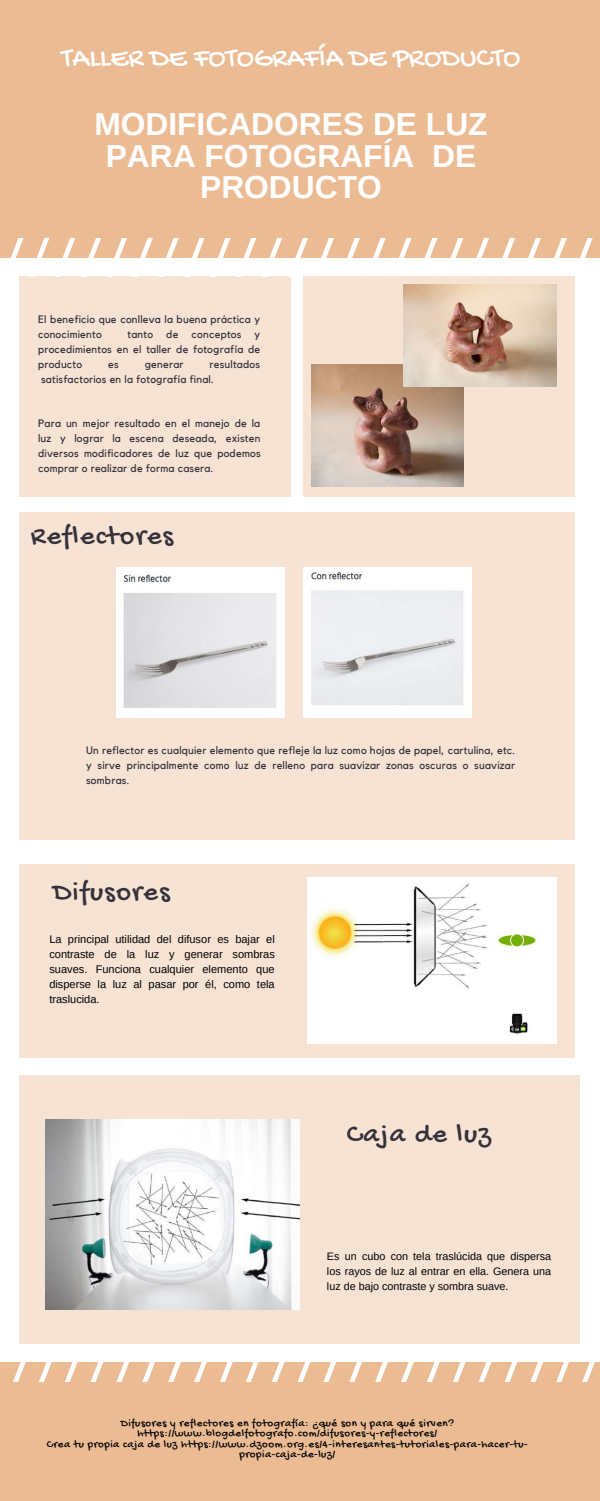
<style>
.page{position:relative;width:600px;height:1501px;background:#fff}
.page>*{position:absolute;margin:0;border:0;box-sizing:border-box;transform-origin:0 0}
.t1{font:700 31.7px/31.5px "Arimo";color:#fff;text-align:center}
.t2{font:28.7px "Gochi Hand";color:#fff}
.t3{font:28px "Gochi Hand";letter-spacing:.05em;color:#34313a}
.t4{font:11.1px/15.2px "Arimo";color:#000;text-align:justify}
.t5{font:11px/10.5px "Gochi Hand";letter-spacing:.05em;color:#000;text-align:center}
.t6{font:10.8px/15px "Arimo";color:#000;text-align:justify}
.t7{font:10.7px/15px "Kollektif";letter-spacing:.02em;color:#34313a;text-align:justify}
</style>
<div class="page">
<div style="left:0;top:0;width:600px;height:257px;background:#ebbb94"></div>
<div style="left:0;top:1362px;width:600px;height:138px;background:#ebbb94"></div>
<div style="left:19px;top:276px;width:272px;height:220px;background:#f7e3d4"></div>
<div style="left:19px;top:511px;width:556px;height:328px;background:#f7e3d4"></div>
<svg style="left:0;top:239px;width:600px;height:19px"></svg>
<div style="left:304px;top:276px;width:271px;height:220px;background:#f7e3d4"></div>
<div style="left:19px;top:863px;width:556px;height:194px;background:#f7e3d4"></div>
<div style="left:19px;top:1075px;width:561px;height:268px;background:#f7e3d4"></div>
<svg style="left:13px;top:1343px;width:582px;height:38px"></svg>
<img style="left:304px;top:567px;width:168px;height:150px">
<img style="left:117px;top:567px;width:168px;height:150px">
<img style="left:308px;top:877px;width:248px;height:166px">
<img style="left:45px;top:1119px;width:254px;height:190px">
<img style="left:311px;top:365px;width:152px;height:121px">
<img style="left:403px;top:284px;width:153px;height:102px">
<h2 class="t2" style="left:61px;top:43px;width:461px">TALLER DE FOTOGRAFÍA DE PRODUCTO</h2>
<h1 class="t1" style="left:94px;top:109px;width:395px">MODIFICADORES DE LUZ<br>PARA FOTOGRAFÍA DE<br>PRODUCTO</h1>
<p class="t7" style="left:38px;top:312px;width:224px">El beneficio que conlleva la buena práctica y conocimiento</p>
<p class="t7" style="left:38px;top:327px;width:224px;text-indent:89px">tanto de conceptos y procedimientos en el taller de fotografía de producto</p>
<p class="t7" style="left:41px;top:357px;width:220px;text-indent:168px">resultados satisfactorios en la fotografía final.</p>
<p class="t7" style="left:38px;top:416px;width:224px">Para un mejor resultado en el manejo de la luz y lograr la escena deseada, existen diversos modificadores de luz que podemos comprar o realizar de forma casera.</p>
<p class="t7" style="left:108px;top:357px;width:12px">es</p>
<p class="t7" style="left:145px;top:357px;width:40px">generar</p>
<h3 class="t3" style="left:31px;top:521px;width:144px">Reflectores</h3>
<p class="t7" style="left:86px;top:742px;width:431px">Un reflector es cualquier elemento que refleje la luz como hojas de papel, cartulina, etc. y sirve principalmente como luz de relleno para suavizar zonas oscuras o suavizar sombras.</p>
<h3 class="t3" style="left:53px;top:877px;width:118px">Difusores</h3>
<p class="t4" style="left:49px;top:931px;width:227px">La principal utilidad del difusor es bajar el contraste de la luz y generar sombras suaves. Funciona cualquier elemento que disperse la luz al pasar por él, como tela traslucida.</p>
<h3 class="t3" style="left:347px;top:1118px;width:146px">Caja de luz</h3>
<p class="t6" style="left:327px;top:1248px;width:226px">Es un cubo con tela traslúcida que dispersa los rayos de luz al entrar en ella. Genera una luz de bajo contraste y sombra suave.</p>
<p class="t5" style="left:47px;top:1418px;width:482px">Difusores y reflectores en fotografía: ¿qué son y para qué sirven? https://www.blogdelfotografo.com/difusores-y-reflectores/<br>Crea tu propia caja de luz https://www.dzoom.org.es/4-interesantes-tutoriales-para-hacer-tu&shy;propia-caja-de-luz/</p>
</div>
